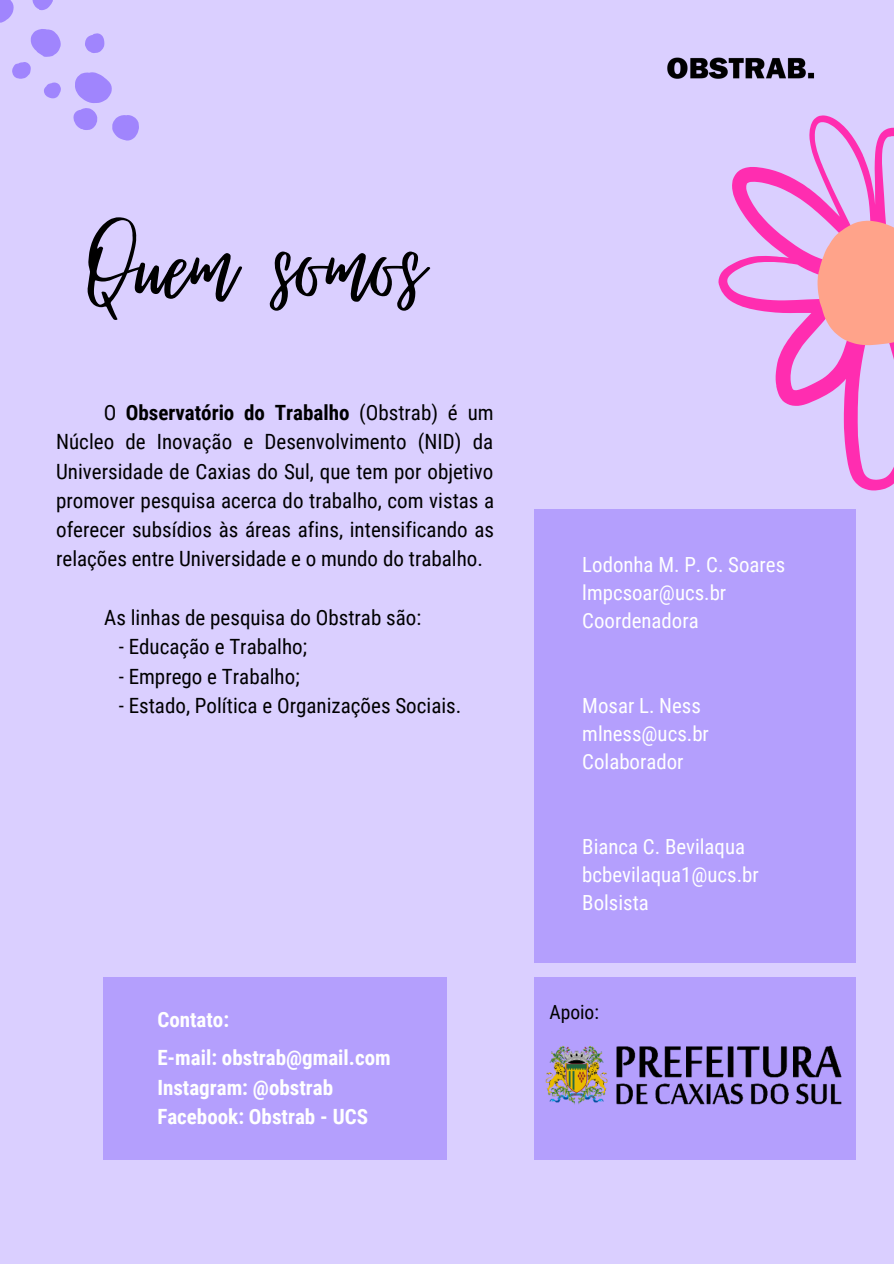
<style>
.page{position:relative;width:894px;height:1264px;background:#fff}
.page>*{position:absolute;margin:0;border:0;box-sizing:border-box;transform-origin:0 0}
.t1{font:140.1px "Virtual";color:#000}
.t2{font:21px/29.2px "Roboto Condensed";color:#000;text-align:justify}
.t3{font:700 21px "Roboto Condensed";color:#fff}
.t4{font:20.85px "Roboto Condensed";color:#fff}
.t5{font:19.5px "Roboto Condensed";color:#000}
.s1{font-weight:700}
</style>
<div class="page">
<div style="left:0;top:0;width:893px;height:1263px;background:#dacfff"></div>
<img style="left:667px;top:57px;width:147px;height:22px">
<svg style="left:0;top:0;width:139px;height:141px"></svg>
<svg style="left:718px;top:115px;width:175px;height:375px"></svg>
<svg style="left:817px;top:221px;width:76px;height:124px;background:#faa299"></svg>
<div style="left:534px;top:977px;width:321px;height:182px;background:#b49ffd"></div>
<div style="left:103px;top:977px;width:344px;height:182px;background:#b49ffd"></div>
<img style="left:545px;top:1045px;width:297px;height:60px">
<div style="left:534px;top:509px;width:321px;height:454px;background:#b49ffd"></div>
<p class="t1" style="left:89px;top:191px;width:335px">Quem somos</p>
<p class="t2" style="left:56px;top:398px;width:439px;text-indent:48px">O <span class="s1">Observatório do Trabalho</span> (Obstrab) é um Núcleo de Inovação e Desenvolvimento (NID) da Universidade de Caxias do Sul, que tem por objetivo promover pesquisa acerca do trabalho, com vistas a oferecer subsídios às áreas afins, intensificando as relações entre Universidade e o mundo do trabalho.</p>
<p class="t2" style="left:104px;top:603px;width:318px">As linhas de pesquisa do Obstrab são:</p>
<p class="t2" style="left:119px;top:632px;width:190px">- Educação e Trabalho;</p>
<p class="t2" style="left:119px;top:662px;width:182px">- Emprego e Trabalho;</p>
<p class="t2" style="left:119px;top:691px;width:344px">- Estado, Política e Organizações Sociais.</p>
<p class="t3" style="left:157px;top:1007px;width:73px">Contato:</p>
<p class="t3" style="left:157px;top:1045px;width:235px">E-mail: obstrab@gmail.com</p>
<p class="t3" style="left:157px;top:1075px;width:177px">Instagram: @obstrab</p>
<p class="t3" style="left:157px;top:1104px;width:212px">Facebook: Obstrab - UCS</p>
<p class="t4" style="left:582px;top:553px;width:204px">Lodonha M. P. C. Soares</p>
<p class="t4" style="left:582px;top:581px;width:145px">lmpcsoar@ucs.br</p>
<p class="t4" style="left:582px;top:609px;width:118px">Coordenadora</p>
<p class="t4" style="left:582px;top:693px;width:120px">Mosar L. Ness</p>
<p class="t4" style="left:582px;top:721px;width:128px">mlness@ucs.br</p>
<p class="t4" style="left:582px;top:750px;width:103px">Colaborador</p>
<p class="t4" style="left:582px;top:834px;width:164px">Bianca C. Bevilaqua</p>
<p class="t4" style="left:582px;top:862px;width:178px">bcbevilaqua1@ucs.br</p>
<p class="t4" style="left:582px;top:890px;width:68px">Bolsista</p>
<p class="t5" style="left:549px;top:1001px;width:51px">Apoio:</p>
</div>
